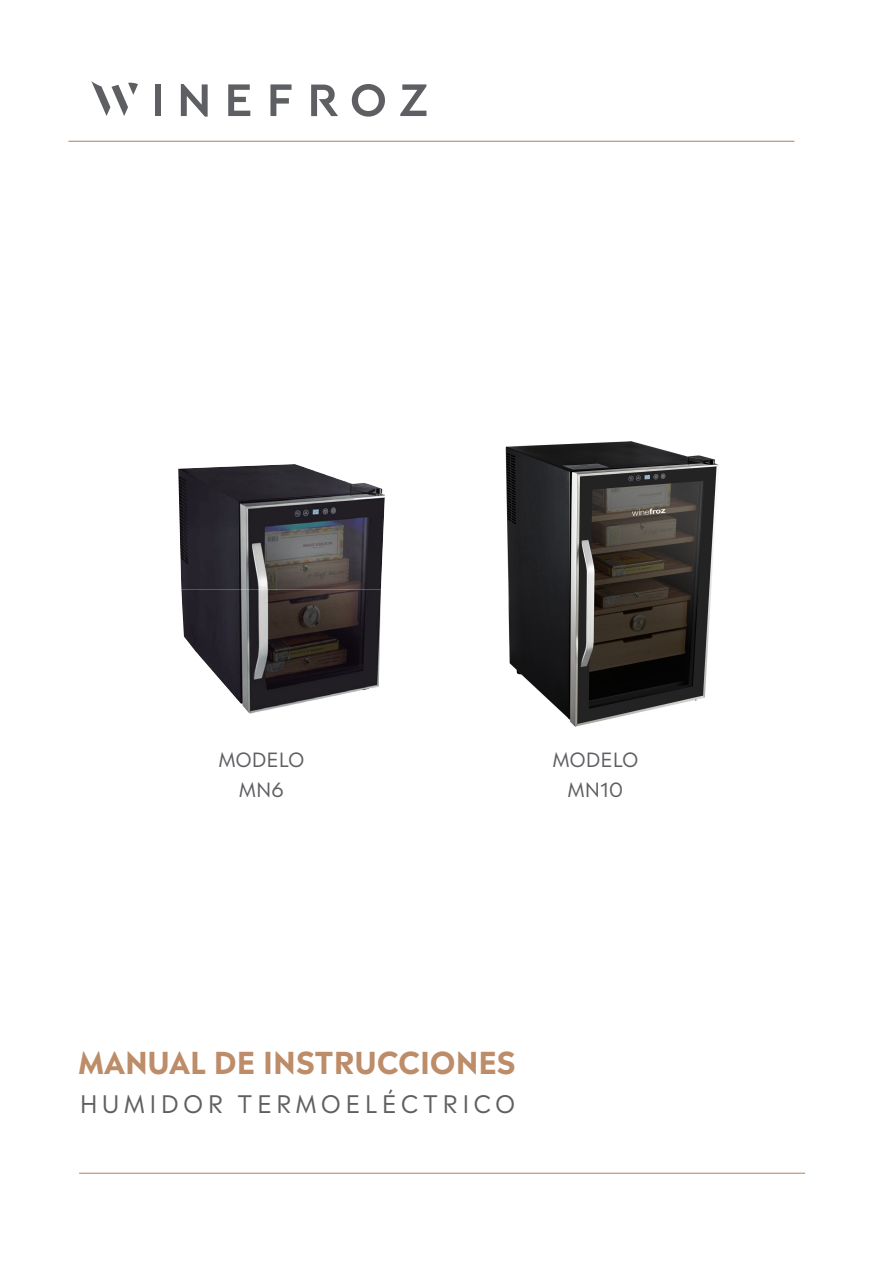
<style>
.page{position:relative;width:893px;height:1263px;background:#fff}
.page>*{position:absolute;margin:0;border:0;box-sizing:border-box;transform-origin:0 0}
.t1{font:700 30px "Madera";color:#bd8c68}
.t2{font:24px "Madera";letter-spacing:.18em;color:#5e5f62}
.t3{font:19.5px/30px "Madera";color:#5e5f62;text-align:center}
</style>
<div class="page">
<img style="left:178px;top:464px;width:207px;height:125px">
<img style="left:181px;top:589px;width:200px;height:125px">
<img style="left:505px;top:441px;width:214px;height:286px">
<svg style="left:91px;top:81px;width:47px;height:35px"></svg>
<div style="left:155px;top:84px;width:6px;height:32px;background:#5e5f62"></div>
<svg style="left:228px;top:84px;width:22px;height:32px"></svg>
<svg style="left:270px;top:84px;width:22px;height:32px"></svg>
<svg style="left:352px;top:84px;width:33px;height:33px"></svg>
<svg style="left:400px;top:84px;width:26px;height:32px"></svg>
<svg style="left:181px;top:84px;width:27px;height:33px"></svg>
<svg style="left:311px;top:85px;width:27px;height:31px"></svg>
<hr style="left:68px;top:141px;width:726px;height:1px;background:#bd8c68">
<hr style="left:79px;top:1173px;width:726px;height:1px;background:#bd8c68">
<p class="t3" style="left:218px;top:743px;width:88px">MODELO<br>MN6</p>
<p class="t3" style="left:552px;top:743px;width:88px">MODELO<br>MN10</p>
<p class="t1" style="left:78px;top:1036px;width:439px">MANUAL DE INSTRUCCIONES</p>
<p class="t2" style="left:80px;top:1083px;width:437px">HUMIDOR TERMOELÉCTRICO</p>
</div>
